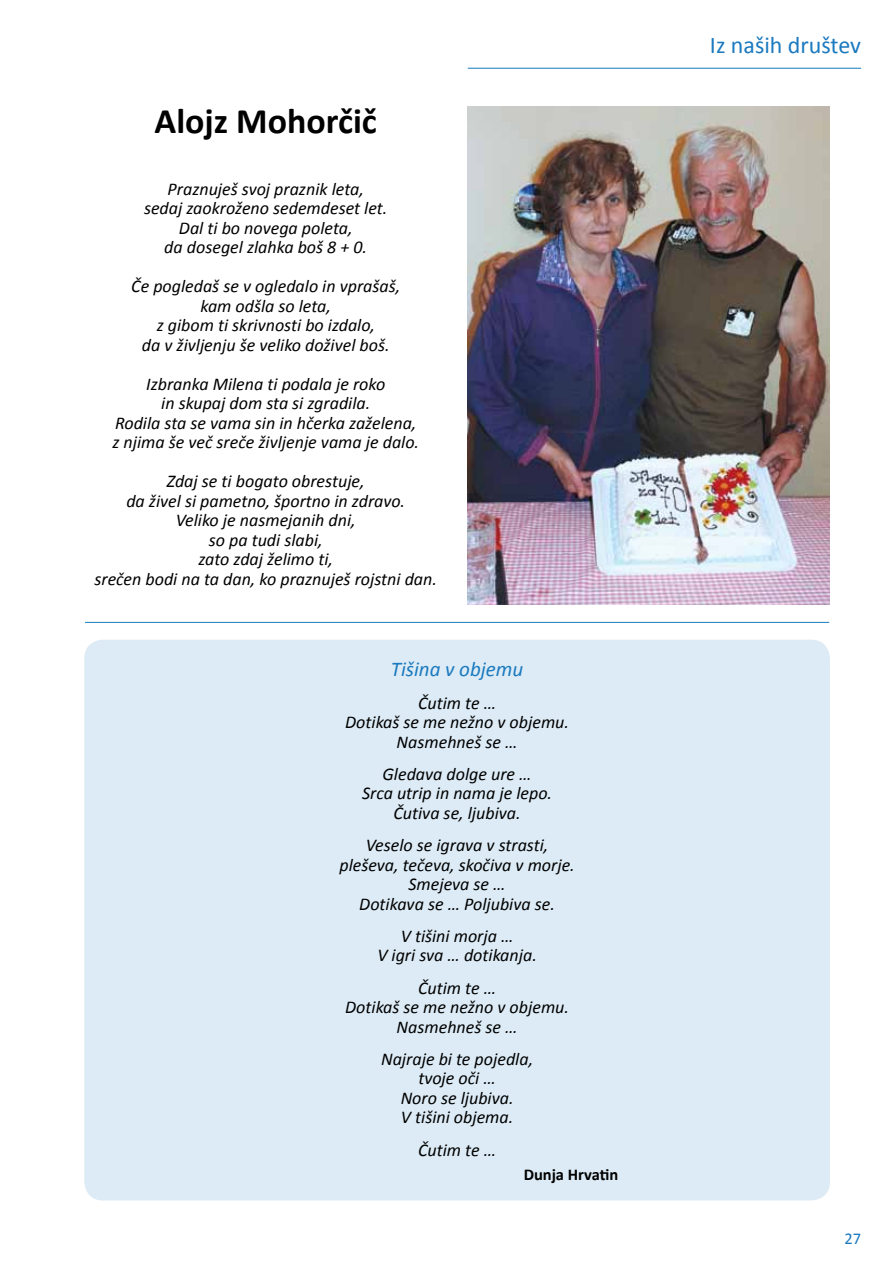
<style>
.page{position:relative;width:893px;height:1263px;background:#fff}
.page>*{position:absolute;margin:0;border:0;box-sizing:border-box;transform-origin:0 0}
.t1{font:700 36px "Calibri";color:#000}
.t2{font:24px "Calibri";color:#1a79bf}
.t3{font:italic 21px "Calibri";color:#1a79bf}
.t4{font:italic 18px/19.5px "Calibri";color:#000;text-align:center}
.t5{font:700 16.5px "Calibri";color:#000}
.t6{font:16.5px "Calibri";color:#1a79bf}
</style>
<div class="page">
<hr style="left:468px;top:68px;width:393px;height:1px;background:#1a79bf">
<div style="left:85px;top:640px;width:744px;height:560px;background:#dcebf5;border-radius:18px"></div>
<img style="left:468px;top:106px;width:361px;height:498px">
<hr style="left:85px;top:622px;width:744px;height:1px;background:#1a79bf">
<h1 class="t1" style="left:155px;top:98px;width:224px">Alojz Mohorčič</h1>
<p class="t4" style="left:144px;top:179px;width:245px">Praznuješ svoj praznik leta,<br>sedaj zaokroženo sedemdeset let.<br>Dal ti bo novega poleta,<br>da dosegel zlahka boš 8 + 0.</p>
<p class="t4" style="left:131px;top:276px;width:270px">Če pogledaš se v ogledalo in vprašaš, kam odšla so leta,<br>z gibom ti skrivnosti bo izdalo,<br>da v življenju še veliko doživel boš.</p>
<p class="t4" style="left:112px;top:373px;width:308px">Izbranka Milena ti podala je roko<br>in skupaj dom sta si zgradila.<br>Rodila sta se vama sin in hčerka zaželena, z njima še več sreče življenje vama je dalo.</p>
<p class="t4" style="left:95px;top:471px;width:344px">Zdaj se ti bogato obrestuje,<br>da živel si pametno, športno in zdravo.<br>Veliko je nasmejanih dni,<br>so pa tudi slabi,<br>zato zdaj želimo ti,<br>srečen bodi na ta dan, ko praznuješ rojstni dan.</p>
<p class="t3" style="left:391px;top:655px;width:134px">Tišina v objemu</p>
<p class="t4" style="left:345px;top:692px;width:225px">Čutim te …<br>Dotikaš se me nežno v objemu.<br>Nasmehneš se …</p>
<p class="t4" style="left:362px;top:763px;width:192px">Gledava dolge ure …<br>Srca utrip in nama je lepo.<br>Čutiva se, ljubiva.</p>
<p class="t4" style="left:339px;top:835px;width:237px">Veselo se igrava v strasti, pleševa, tečeva, skočiva v morje.<br>Smejeva se …<br>Dotikava se … Poljubiva se.</p>
<p class="t4" style="left:377px;top:925px;width:161px">V tišini morja …<br>V igri sva … dotikanja.</p>
<p class="t4" style="left:345px;top:977px;width:225px">Čutim te …<br>Dotikaš se me nežno v objemu.<br>Nasmehneš se …</p>
<p class="t4" style="left:381px;top:1048px;width:154px">Najraje bi te pojedla, tvoje oči …<br>Noro se ljubiva.<br>V tišini objema.</p>
<p class="t4" style="left:418px;top:1139px;width:80px">Čutim te …</p>
<p class="t5" style="left:524px;top:1164px;width:96px">Dunja Hrvatin</p>
<h2 class="t2" style="left:710px;top:30px;width:153px">Iz naših društev</h2>
<p class="t6" style="left:844px;top:1228px;width:18px">27</p>
</div>
